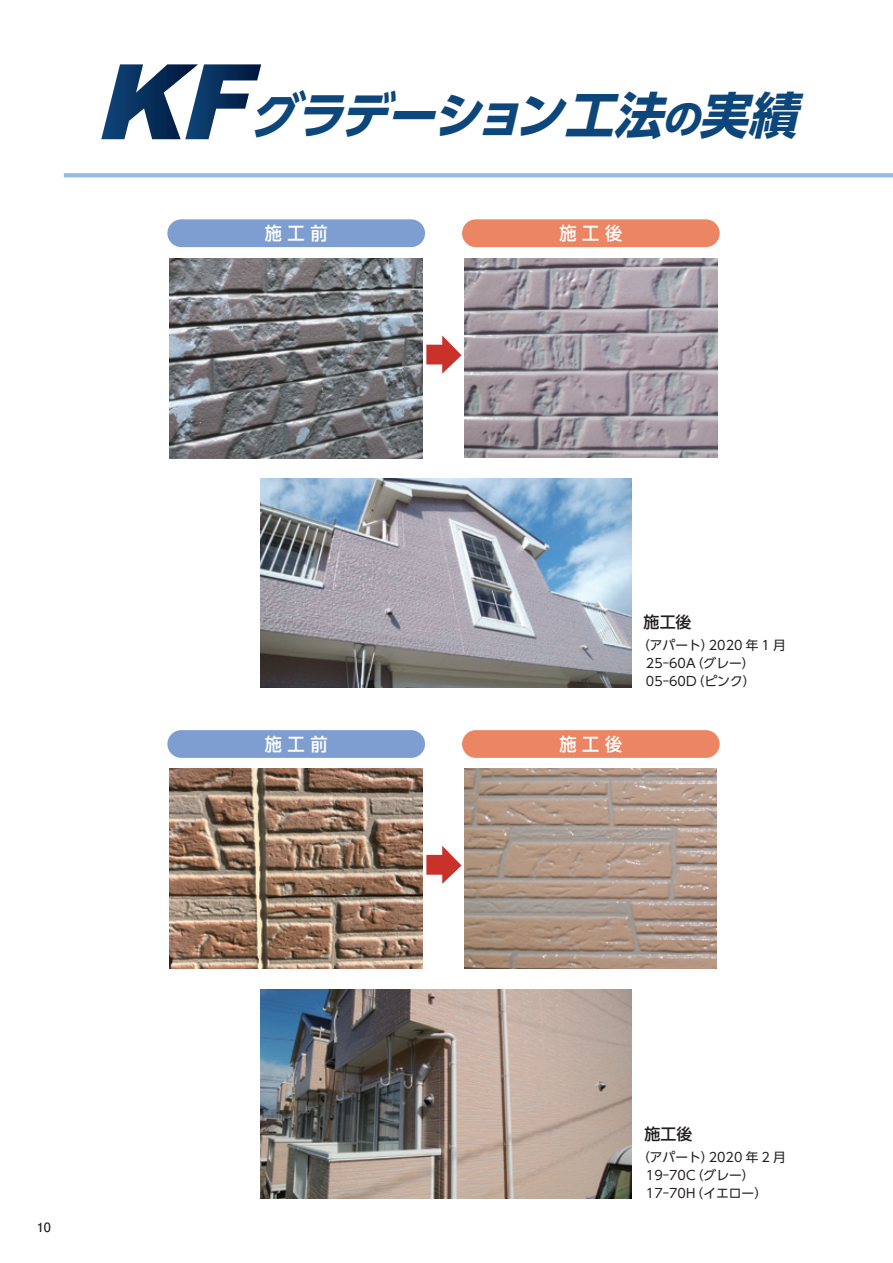
<style>
.page{position:relative;width:893px;height:1263px;background:#fff}
.page>*{position:absolute;margin:0;border:0;box-sizing:border-box;transform-origin:0 0}
.t1{font:italic 700 49.65px "UD Shin Go Pro";color:#0d467b}
.t2{font:500 18px "UD Shin Go Pro";color:#fff;scale:.95 1}
.t3{font:500 15.9px "UD Shin Go Pro";letter-spacing:.005em;color:#231f20}
.t4{font:12.75px/18.1px "UD Shin Go Pro";color:#231f20}
.t5{font:700 12.75px "Futo Go B101 Pro";color:#231f20}
.s1{font-size:39.3px}
</style>
<div class="page">
<svg style="left:64px;top:173px;width:829px;height:4px;background:#96bfe5"></svg>
<svg style="left:101px;top:64px;width:160px;height:75px"></svg>
<img style="left:170px;top:258px;width:253px;height:201px">
<img style="left:464px;top:258px;width:253px;height:200px">
<img style="left:260px;top:478px;width:372px;height:209px">
<img style="left:170px;top:769px;width:253px;height:200px">
<img style="left:464px;top:769px;width:253px;height:200px">
<img style="left:260px;top:989px;width:372px;height:209px">
<div style="left:167px;top:219px;width:258px;height:28px;background:#7e9ed2;border-radius:14px"></div>
<div style="left:462px;top:219px;width:258px;height:28px;background:#eb8563;border-radius:14px"></div>
<div style="left:167px;top:730px;width:258px;height:28px;background:#7e9ed2;border-radius:14px"></div>
<div style="left:462px;top:730px;width:258px;height:28px;background:#eb8563;border-radius:14px"></div>
<svg style="left:426px;top:335px;width:36px;height:39px"></svg>
<svg style="left:426px;top:846px;width:36px;height:38px"></svg>
<p class="t5" style="left:37px;top:1217px;width:16px">10</p>
<p class="t1" style="left:250px;top:74px;width:566px">グラデーション工法<span class="s1">の</span>実績</p>
<p class="t2" style="left:265px;top:219px;width:68px">施 工 前</p>
<p class="t2" style="left:559px;top:219px;width:68px">施 工 後</p>
<p class="t2" style="left:265px;top:729px;width:68px">施 工 前</p>
<p class="t2" style="left:559px;top:729px;width:68px">施 工 後</p>
<p class="t3" style="left:643px;top:609px;width:49px">施工後</p>
<p class="t4" style="left:646px;top:635px;width:141px;text-indent:-9px">（アパート）2020 年 1 月<br>25-60A（グレー）<br>05-60D（ピンク）</p>
<p class="t3" style="left:644px;top:1121px;width:49px">施工後</p>
<p class="t4" style="left:646px;top:1148px;width:141px;text-indent:-9px">（アパート）2020 年 2 月<br>19-70C（グレー）<br>17-70H（イエロー）</p>
</div>
